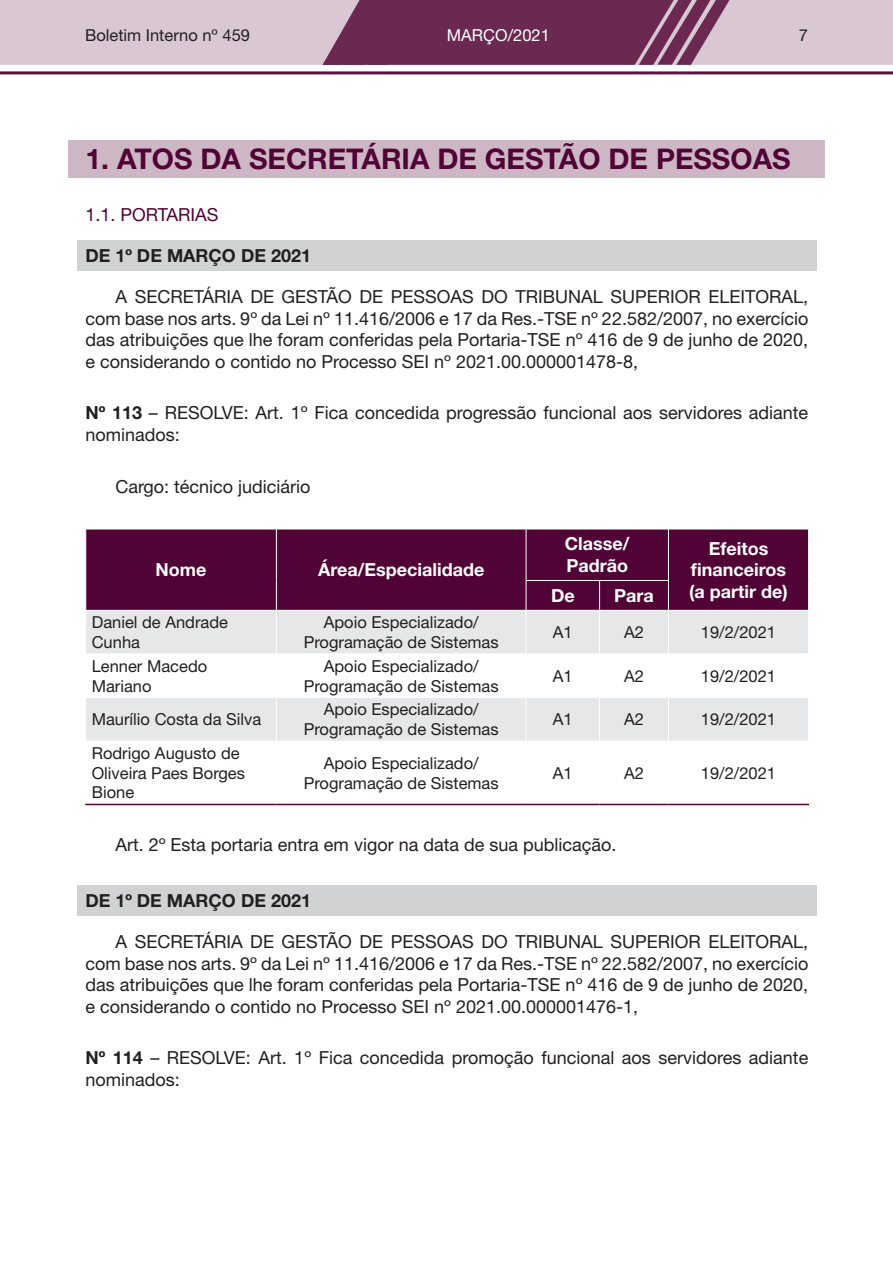
<style>
.page{position:relative;width:893px;height:1263px;background:#fff}
.page>*{position:absolute;margin:0;border:0;box-sizing:border-box;transform-origin:0 0}
.t1{font:700 28.5px "Helvetica Neue LT Std";color:#510336}
.t2{font:18px/21.6px "Helvetica Neue LT Std";color:#231f20;text-align:justify}
.t3{font:700 18px/21.6px "Helvetica Neue LT Std";color:#fff}
.t4{font:700 18px "Helvetica Neue LT Std";color:#231f20}
.t5{font:18px "Helvetica Neue LT Std";color:#510336}
.t6{font:16.5px/19.8px "Helvetica Neue LT Std";color:#231f20;text-align:center}
.t7{font:16.5px "Helvetica Neue LT Std";color:#fff}
.s1{font-weight:700}
</style>
<div class="page">
<hr style="left:0;top:71px;width:893px;height:3px;background:#5e1044">
<div style="left:0;top:0;width:893px;height:65px;background:#d9c7d3"></div>
<svg style="left:323px;top:0;width:406px;height:65px"></svg>
<div style="left:68px;top:140px;width:757px;height:37px;background:#ceb7c5"></div>
<div style="left:77px;top:241px;width:740px;height:30px;background:#d1d2d4"></div>
<div style="left:77px;top:885px;width:740px;height:31px;background:#d1d2d4"></div>
<div style="left:86px;top:530px;width:722px;height:80px;background:#510336"></div>
<svg style="left:86px;top:611px;width:722px;height:130px;fill:#e6e7e9"></svg>
<hr style="left:276px;top:529px;width:1px;height:51px;background:#fff">
<hr style="left:276px;top:580px;width:1px;height:30px;background:#fff">
<hr style="left:526px;top:529px;width:1px;height:51px;background:#fff">
<hr style="left:668px;top:529px;width:1px;height:51px;background:#fff">
<hr style="left:526px;top:580px;width:74px;height:1px;background:#fff">
<svg style="left:526px;top:581px;width:1px;height:29px"></svg>
<hr style="left:600px;top:580px;width:69px;height:1px;background:#fff">
<svg style="left:599px;top:581px;width:1px;height:29px"></svg>
<svg style="left:668px;top:581px;width:1px;height:29px"></svg>
<hr style="left:276px;top:611px;width:1px;height:42px;background:#fff">
<hr style="left:526px;top:611px;width:1px;height:42px;background:#fff">
<hr style="left:599px;top:611px;width:1px;height:42px;background:#fff">
<hr style="left:668px;top:611px;width:1px;height:42px;background:#fff">
<hr style="left:85px;top:653px;width:191px;height:1px;background:#fff">
<hr style="left:276px;top:653px;width:250px;height:1px;background:#fff">
<hr style="left:276px;top:654px;width:1px;height:43px;background:#fff">
<hr style="left:526px;top:653px;width:74px;height:1px;background:#fff">
<hr style="left:526px;top:654px;width:1px;height:43px;background:#fff">
<hr style="left:600px;top:653px;width:68px;height:1px;background:#fff">
<hr style="left:599px;top:654px;width:1px;height:43px;background:#fff">
<hr style="left:668px;top:653px;width:141px;height:1px;background:#fff">
<hr style="left:668px;top:654px;width:1px;height:43px;background:#fff">
<hr style="left:85px;top:697px;width:191px;height:1px;background:#fff">
<hr style="left:276px;top:697px;width:250px;height:1px;background:#fff">
<hr style="left:276px;top:698px;width:1px;height:43px;background:#fff">
<hr style="left:526px;top:697px;width:74px;height:1px;background:#fff">
<hr style="left:526px;top:698px;width:1px;height:43px;background:#fff">
<hr style="left:600px;top:697px;width:68px;height:1px;background:#fff">
<hr style="left:599px;top:698px;width:1px;height:43px;background:#fff">
<hr style="left:668px;top:697px;width:141px;height:1px;background:#fff">
<hr style="left:668px;top:698px;width:1px;height:43px;background:#fff">
<hr style="left:85px;top:804px;width:191px;height:1px;background:#510336">
<hr style="left:276px;top:804px;width:250px;height:1px;background:#510336">
<hr style="left:526px;top:804px;width:74px;height:1px;background:#510336">
<hr style="left:600px;top:804px;width:68px;height:1px;background:#510336">
<hr style="left:668px;top:804px;width:141px;height:1px;background:#510336">
<p class="t6" style="left:85px;top:25px;width:166px">Boletim Interno nº 459</p>
<p class="t7" style="left:447px;top:25px;width:105px">MARÇO/2021</p>
<p class="t6" style="left:799px;top:25px;width:11px">7</p>
<h1 class="t1" style="left:85px;top:141px;width:707px">1. ATOS DA SECRETÁRIA DE GESTÃO DE PESSOAS</h1>
<p class="t5" style="left:85px;top:204px;width:135px">1.1. PORTARIAS</p>
<p class="t4" style="left:85px;top:244px;width:227px">DE 1º DE MARÇO DE 2021</p>
<p class="t2" style="left:85px;top:286px;width:724px;text-indent:30px">A SECRETÁRIA DE GESTÃO DE PESSOAS DO TRIBUNAL SUPERIOR ELEITORAL, com base nos arts. 9º da Lei nº 11.416/2006 e 17 da Res.-TSE nº 22.582/2007, no exercício das atribuições que lhe foram conferidas pela Portaria-TSE nº 416 de 9 de junho de 2020, e considerando o contido no Processo SEI nº 2021.00.000001478-8,</p>
<p class="t2" style="left:85px;top:402px;width:724px"><span class="s1">Nº 113</span> – RESOLVE: Art. 1º Fica concedida progressão funcional aos servidores adiante nominados:</p>
<p class="t2" style="left:115px;top:475px;width:197px">Cargo: técnico judiciário</p>
<p class="t3" style="left:156px;top:558px;width:52px">Nome</p>
<p class="t3" style="left:318px;top:558px;width:168px">Área/Especialidade</p>
<p class="t3" style="left:565px;top:533px;width:66px">Classe/<br>Padrão</p>
<p class="t3" style="left:691px;top:537px;width:97px;text-align:center">Efeitos financeiros</p>
<p class="t3" style="left:551px;top:584px;width:25px">De</p>
<p class="t3" style="left:614px;top:584px;width:41px">Para</p>
<p class="t3" style="left:689px;top:580px;width:100px">(a partir de)</p>
<p class="t6" style="left:92px;top:612px;width:138px;text-align:left">Daniel de Andrade<br>Cunha</p>
<p class="t6" style="left:304px;top:612px;width:196px">Apoio Especializado/<br>Programação de Sistemas</p>
<p class="t6" style="left:553px;top:622px;width:21px">A1</p>
<p class="t6" style="left:624px;top:622px;width:21px">A2</p>
<p class="t6" style="left:701px;top:622px;width:77px">19/2/2021</p>
<p class="t6" style="left:92px;top:656px;width:117px;text-align:left">Lenner Macedo<br>Mariano</p>
<p class="t6" style="left:304px;top:656px;width:196px">Apoio Especializado/<br>Programação de Sistemas</p>
<p class="t6" style="left:553px;top:666px;width:21px">A1</p>
<p class="t6" style="left:624px;top:666px;width:21px">A2</p>
<p class="t6" style="left:701px;top:666px;width:77px">19/2/2021</p>
<p class="t6" style="left:92px;top:709px;width:171px">Maurílio Costa da Silva</p>
<p class="t6" style="left:304px;top:699px;width:196px">Apoio Especializado/<br>Programação de Sistemas</p>
<p class="t6" style="left:553px;top:709px;width:21px">A1</p>
<p class="t6" style="left:624px;top:709px;width:21px">A2</p>
<p class="t6" style="left:701px;top:709px;width:77px">19/2/2021</p>
<p class="t6" style="left:92px;top:743px;width:155px;text-align:left">Rodrigo Augusto de<br>Oliveira Paes Borges<br>Bione</p>
<p class="t6" style="left:304px;top:753px;width:196px">Apoio Especializado/<br>Programação de Sistemas</p>
<p class="t6" style="left:553px;top:763px;width:21px">A1</p>
<p class="t6" style="left:624px;top:763px;width:21px">A2</p>
<p class="t6" style="left:701px;top:763px;width:77px">19/2/2021</p>
<p class="t2" style="left:115px;top:833px;width:503px">Art. 2º Esta portaria entra em vigor na data de sua publicação.</p>
<p class="t4" style="left:85px;top:889px;width:227px">DE 1º DE MARÇO DE 2021</p>
<p class="t2" style="left:85px;top:930px;width:724px;text-indent:30px">A SECRETÁRIA DE GESTÃO DE PESSOAS DO TRIBUNAL SUPERIOR ELEITORAL, com base nos arts. 9º da Lei nº 11.416/2006 e 17 da Res.-TSE nº 22.582/2007, no exercício das atribuições que lhe foram conferidas pela Portaria-TSE nº 416 de 9 de junho de 2020, e considerando o contido no Processo SEI nº 2021.00.000001476-1,</p>
<p class="t2" style="left:85px;top:1047px;width:724px"><span class="s1">Nº 114</span> – RESOLVE: Art. 1º Fica concedida promoção funcional aos servidores adiante nominados:</p>
</div>
